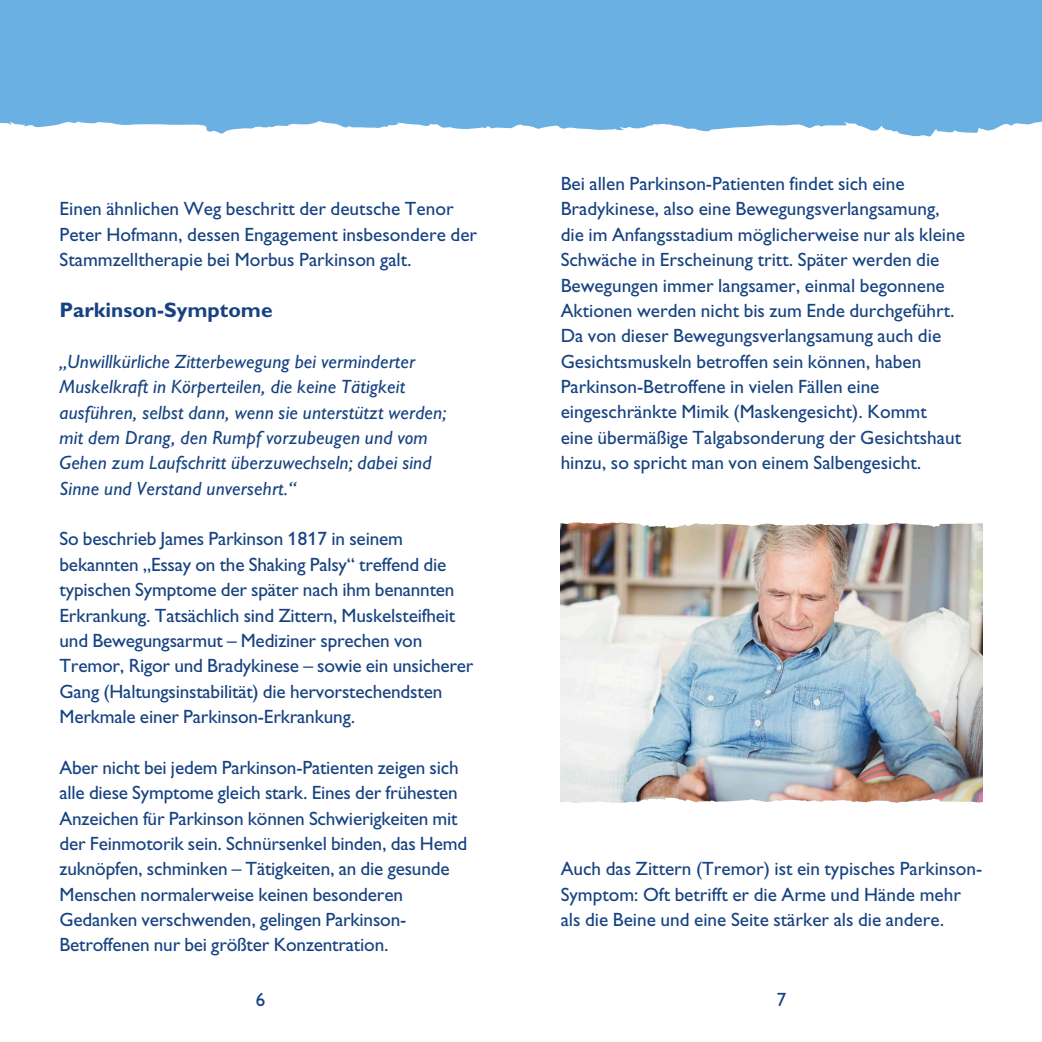
<style>
.page{position:relative;width:1042px;height:1042px;background:#fff}
.page>*{position:absolute;margin:0;border:0;box-sizing:border-box;transform-origin:0 0}
.t1{font:700 21px "SP Gill Alt One OT";color:#164282}
.t2{font:19.25px/25.4px "SP Gill Alt One OT";color:#164282}
.t3{font:italic 19.25px/25.4px "SP Gill Alt One OT";letter-spacing:.01em;color:#164282}
</style>
<div class="page">
<svg style="left:98px;top:0;width:944px;height:137px;background:#74b5e4"></svg>
<div style="left:0;top:0;width:98px;height:128px;background:#6ab0e2"></div>
<img style="left:561px;top:528px;width:421px;height:270px">
<img style="left:560px;top:522px;width:423px;height:6px">
<svg style="left:560px;top:798px;width:423px;height:5px"></svg>
<p class="t2" style="left:60px;top:196px;width:419px">Einen ähnlichen Weg beschritt der deutsche Tenor<br>Peter Hofmann, dessen Engagement insbesondere der<br>Stammzelltherapie bei Morbus Parkinson galt.</p>
<p class="t1" style="left:60px;top:297px;width:215px">Parkinson-Symptome</p>
<p class="t3" style="left:60px;top:348px;width:388px">„Unwillkürliche Zitterbewegung bei verminderter Muskelkraft in Körperteilen, die keine Tätigkeit ausführen, selbst dann, wenn sie unterstützt werden; mit dem Drang, den Rumpf vorzubeugen und vom Gehen zum Laufschritt überzuwechseln; dabei sind Sinne und Verstand unversehrt.“</p>
<p class="t2" style="left:60px;top:526px;width:415px">So beschrieb James Parkinson 1817 in seinem bekannten „Essay on the Shaking Palsy“ treffend die typischen Symptome der später nach ihm benannten Erkrankung. Tatsächlich sind Zittern, Muskelsteifheit und Bewegungsarmut – Mediziner sprechen von Tremor, Rigor und Bradykinese – sowie ein unsicherer Gang (Haltungsinstabilität) die hervorstechendsten Merkmale einer Parkinson-Erkrankung.</p>
<p class="t2" style="left:60px;top:754px;width:409px">Aber nicht bei jedem Parkinson-Patienten zeigen sich alle diese Symptome gleich stark. Eines der frühesten Anzeichen für Parkinson können Schwierigkeiten mit der Feinmotorik sein. Schnürsenkel binden, das Hemd zuknöpfen, schminken – Tätigkeiten, an die gesunde Menschen normalerweise keinen besonderen Gedanken verschwenden, gelingen Parkinson-Betroffenen nur bei größter Konzentration.</p>
<p class="t2" style="left:561px;top:171px;width:406px">Bei allen Parkinson-Patienten findet sich eine Bradykinese, also eine Bewegungsverlangsamung, die im Anfangsstadium möglicherweise nur als kleine Schwäche in Erscheinung tritt. Später werden die Bewegungen immer langsamer, einmal begonnene Aktionen werden nicht bis zum Ende durchgeführt.<br>Da von dieser Bewegungsverlangsamung auch die Gesichtsmuskeln betroffen sein können, haben Parkinson-Betroffene in vielen Fällen eine eingeschränkte Mimik (Maskengesicht). Kommt<br>eine übermäßige Talgabsonderung der Gesichtshaut hinzu, so spricht man von einem Salbengesicht.</p>
<p class="t2" style="left:561px;top:856px;width:423px">Auch das Zittern (Tremor) ist ein typisches Parkinson-<br>Symptom: Oft betrifft er die Arme und Hände mehr als die Beine und eine Seite stärker als die andere.</p>
<p class="t2" style="left:255px;top:986px;width:12px">6</p>
<p class="t2" style="left:776px;top:986px;width:12px">7</p>
</div>
